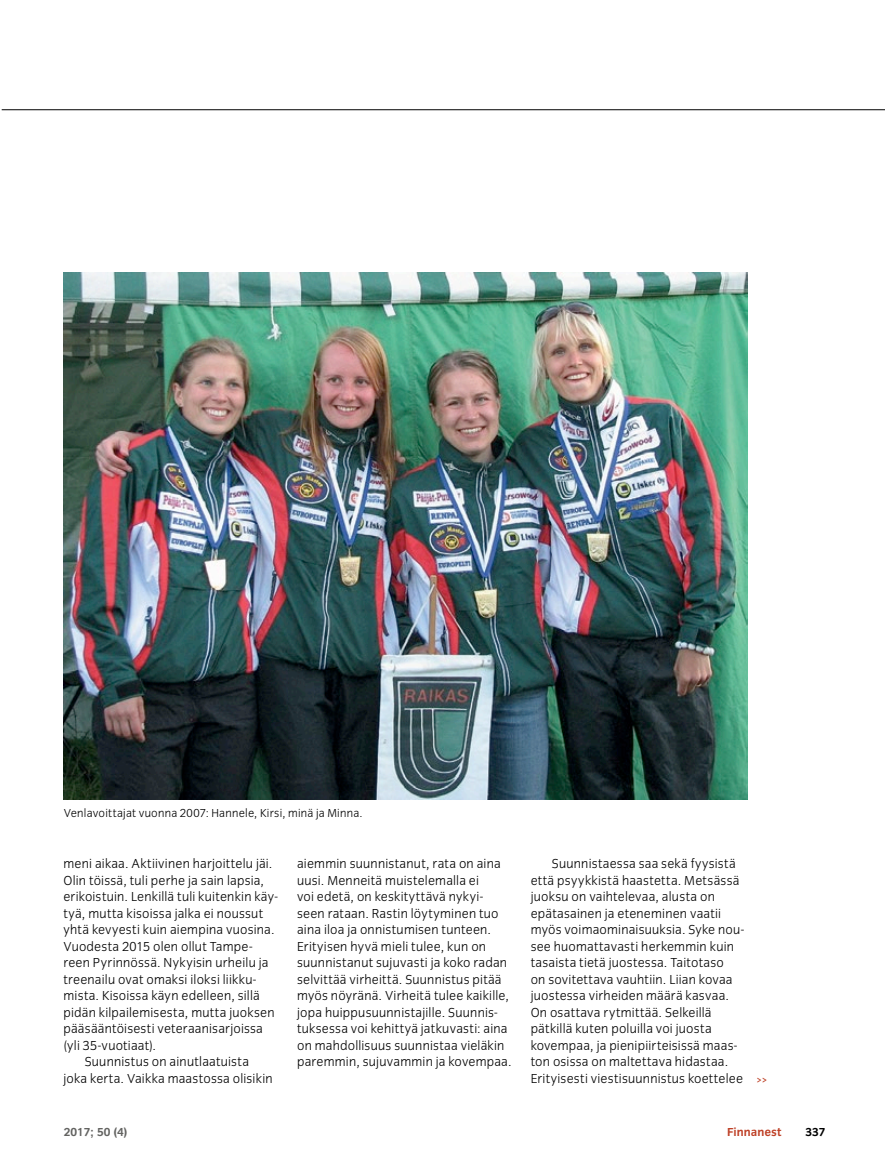
<style>
.page{position:relative;width:885px;height:1174px;background:#fff}
.page>*{position:absolute;margin:0;border:0;box-sizing:border-box;transform-origin:0 0}
.t1{font:300 13.5px/16.5px "Congress Sans";letter-spacing:.015em;color:#000}
.t2{font:300 12px "Congress Sans";letter-spacing:.02em;color:#000}
.t3{font:700 12px "Congress Sans";color:#636361}
.t4{font:700 12px "Congress Sans";color:#be4026}
.t5{font:700 12px "Congress Sans";color:#000}
.t6{font:700 12px "Adobe Caslon Pro";color:#be4026}
</style>
<div class="page">
<hr style="left:2px;top:109px;width:882px;height:1px;background:#000">
<img style="left:64px;top:272px;width:683px;height:527px">
<p class="t2" style="left:64px;top:807px;width:300px">Venlavoittajat vuonna 2007: Hannele, Kirsi, minä ja Minna.</p>
<p class="t1" style="left:63px;top:855px;width:210px">meni aikaa. Aktiivinen harjoittelu jäi.</p>
<p class="t1" style="left:63px;top:872px;width:202px">Olin töissä, tuli perhe ja sain lapsia,</p>
<p class="t1" style="left:63px;top:888px;width:216px">erikoistuin. Lenkillä tuli kuitenkin käy-</p>
<p class="t1" style="left:63px;top:905px;width:201px">tyä, mutta kisoissa jalka ei noussut</p>
<p class="t1" style="left:63px;top:921px;width:212px">yhtä kevyesti kuin aiempina vuosina.</p>
<p class="t1" style="left:63px;top:938px;width:190px">Vuodesta 2015 olen ollut Tampe-</p>
<p class="t1" style="left:63px;top:954px;width:206px">reen Pyrinnössä. Nykyisin urheilu ja</p>
<p class="t1" style="left:63px;top:971px;width:194px">treenailu ovat omaksi iloksi liikku-</p>
<p class="t1" style="left:63px;top:987px;width:198px">mista. Kisoissa käyn edelleen, sillä</p>
<p class="t1" style="left:63px;top:1004px;width:213px">pidän kilpailemisesta, mutta juoksen</p>
<p class="t1" style="left:63px;top:1020px;width:201px">pääsääntöisesti veteraanisarjoissa</p>
<p class="t1" style="left:63px;top:1037px;width:94px">(yli 35-vuotiaat).</p>
<p class="t1" style="left:85px;top:1053px;width:166px">Suunnistus on ainutlaatuista</p>
<p class="t1" style="left:63px;top:1070px;width:211px">joka kerta. Vaikka maastossa olisikin</p>
<p class="t1" style="left:297px;top:855px;width:216px">aiemmin suunnistanut, rata on aina uusi. Menneitä muistelemalla ei<br>voi edetä, on keskityttävä nykyi&shy;seen rataan. Rastin löytyminen tuo aina iloa ja onnistumisen tunteen.<br>Erityisen hyvä mieli tulee, kun on suunnistanut sujuvasti ja koko radan selvittää virheittä. Suunnistus pitää myös nöyränä. Virheitä tulee kaikille, jopa huippusuunnistajille. Suunnis&shy;tuksessa voi kehittyä jatkuvasti: aina on mahdollisuus suunnistaa vieläkin paremmin, sujuvammin ja kovempaa.</p>
<p class="t1" style="left:530px;top:855px;width:215px;text-indent:21px">Suunnistaessa saa sekä fyysistä että psyykkistä haastetta. Metsässä juoksu on vaihtelevaa, alusta on epätasainen ja eteneminen vaatii myös voimaominaisuuksia. Syke nou&shy;see huomattavasti herkemmin kuin tasaista tietä juostessa. Taitotaso<br>on sovitettava vauhtiin. Liian kovaa juostessa virheiden määrä kasvaa.<br>On osattava rytmittää. Selkeillä pätkillä kuten poluilla voi juosta kovempaa, ja pienipiirteisissä maas&shy;ton osissa on maltettava hidastaa.<br>Erityisesti viestisuunnistus koettelee</p>
<p class="t6" style="left:756px;top:1072px;width:13px">&gt;&gt;</p>
<p class="t3" style="left:64px;top:1125px;width:65px">2017; 50 (4)</p>
<p class="t4" style="left:727px;top:1125px;width:56px">Finnanest</p>
<p class="t5" style="left:805px;top:1125px;width:22px">337</p>
</div>
